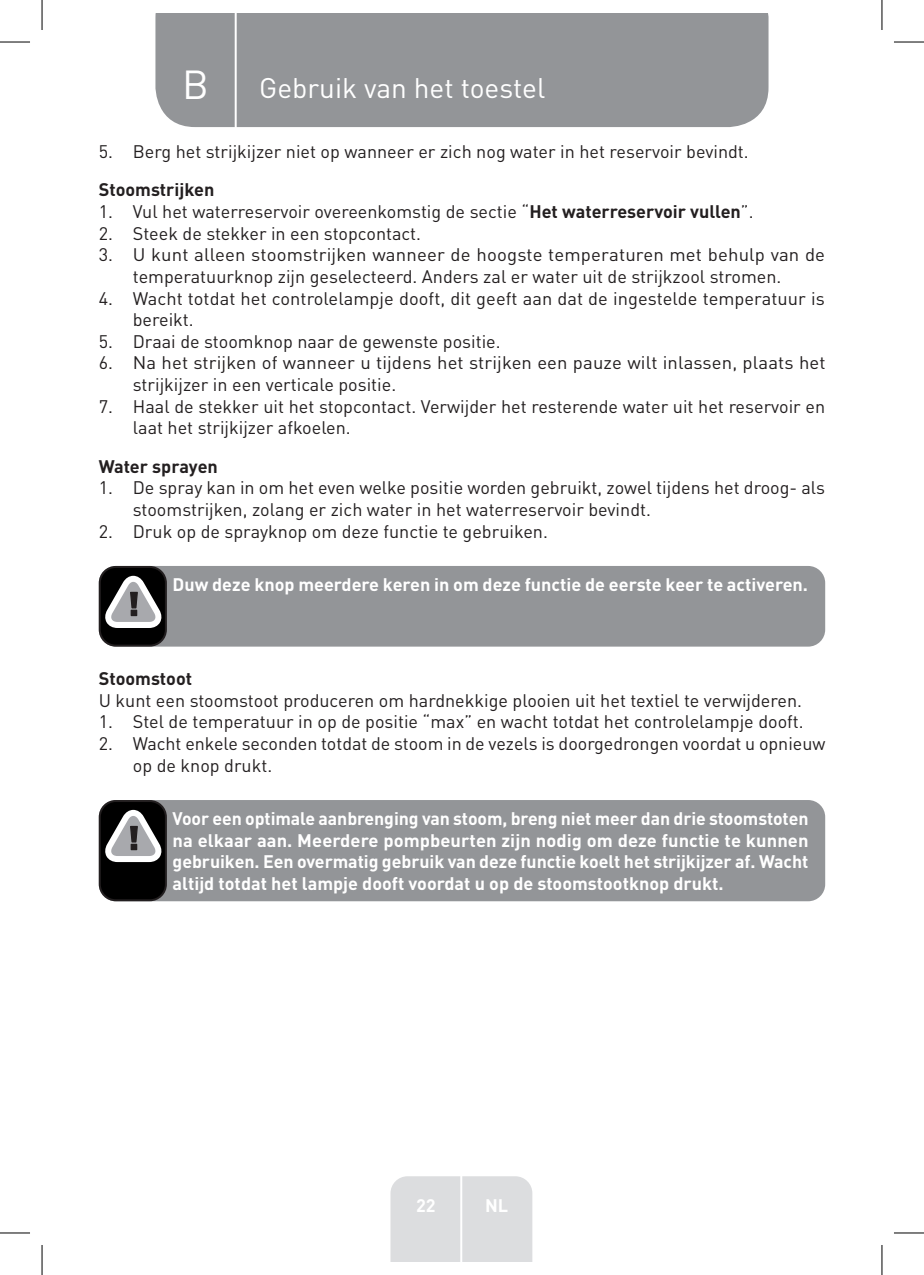
<style>
.page{position:relative;width:924px;height:1275px;background:#fff}
.page>*{position:absolute;margin:0;border:0;box-sizing:border-box;transform-origin:0 0}
.t1{font:40px "DIN Pro";color:#fff}
.TitreGauche__gabarit{font:28px "DIN Pro";color:#fff}
.Body{font:18px/21.6px "DIN Pro";color:#231f20}
.White_Text{font:700 18px/21.6px "DIN Pro";color:#fff;text-align:justify}
.Headline-02_SB{font:700 18px "DIN Pro";color:#231f20}
.s1{font-weight:700}
</style>
<div class="page">
<div style="left:155px;top:14px;width:613px;height:113px;background:#939598"></div>
<div style="left:390px;top:1176px;width:142px;height:85px;background:#dcdddf"></div>
<hr style="left:460px;top:1153px;width:2px;height:108px;background:#fff">
<hr style="left:234px;top:14px;width:2px;height:116px;background:#fff">
<div style="left:99px;top:566px;width:725px;height:80px;background:#939598;border-radius:17px"></div>
<div style="left:100px;top:567px;width:66px;height:78px;background:#000;border-radius:16px"></div>
<div style="left:99px;top:566px;width:68px;height:80px;border:2px solid #231f20;border-radius:16px"></div>
<svg style="left:105px;top:576px;width:57px;height:52px"></svg>
<div style="left:99px;top:800px;width:725px;height:101px;background:#939598;border-radius:17px"></div>
<div style="left:100px;top:801px;width:66px;height:99px;background:#000;border-radius:16px"></div>
<div style="left:99px;top:800px;width:68px;height:101px;border:2px solid #231f20;border-radius:16px"></div>
<svg style="left:105px;top:810px;width:57px;height:52px"></svg>
<hr style="left:0;top:42px;width:30px;height:1px;background:#000">
<hr style="left:893px;top:42px;width:30px;height:1px;background:#000">
<hr style="left:0;top:1232px;width:30px;height:1px;background:#000">
<hr style="left:893px;top:1232px;width:30px;height:1px;background:#000">
<hr style="left:42px;top:0;width:1px;height:30px;background:#000">
<hr style="left:42px;top:1245px;width:1px;height:30px;background:#000">
<hr style="left:881px;top:0;width:1px;height:30px;background:#000">
<hr style="left:881px;top:1245px;width:1px;height:30px;background:#000">
<p class="t1" style="left:182px;top:57px;width:28px">B</p>
<p class="TitreGauche__gabarit" style="left:259px;top:69px;width:287px">Gebruik van het toestel</p>
<p class="Body" style="left:99px;top:140px;width:651px">5. Berg het strijkijzer niet op wanneer er zich nog water in het reservoir bevindt.</p>
<p class="Headline-02_SB" style="left:99px;top:178px;width:117px">Stoomstrijken</p>
<p class="Body" style="left:99px;top:200px;width:656px">1. Vul het waterreservoir overeenkomstig de sectie “<span class="s1">Het waterreservoir vullen</span>”.</p>
<p class="Body" style="left:99px;top:222px;width:324px">2. Steek de stekker in een stopcontact.</p>
<p class="Body" style="left:99px;top:243px;width:727px;text-align:center">3. U kunt alleen stoomstrijken wanneer de hoogste temperaturen met behulp van de temperatuurknop zijn geselecteerd. Anders zal er water uit de strijkzool stromen.</p>
<p class="Body" style="left:133px;top:286px;width:693px;text-indent:-34px">4. Wacht totdat het controlelampje dooft, dit geeft aan dat de ingestelde temperatuur is bereikt.</p>
<p class="Body" style="left:99px;top:330px;width:403px">5. Draai de stoomknop naar de gewenste positie.</p>
<p class="Body" style="left:133px;top:351px;width:694px;text-indent:-34px">6. Na het strijken of wanneer u tijdens het strijken een pauze wilt inlassen, plaats het strijkijzer in een verticale positie.</p>
<p class="Body" style="left:133px;top:394px;width:693px;text-indent:-34px">7. Haal de stekker uit het stopcontact. Verwijder het resterende water uit het reservoir en laat het strijkijzer afkoelen.</p>
<p class="Headline-02_SB" style="left:99px;top:454px;width:120px">Water sprayen</p>
<p class="Body" style="left:133px;top:476px;width:693px;text-indent:-34px">1. De spray kan in om het even welke positie worden gebruikt, zowel tijdens het droog- als stoomstrijken, zolang er zich water in het waterreservoir bevindt.</p>
<p class="Body" style="left:99px;top:519px;width:450px">2. Druk op de sprayknop om deze functie te gebruiken.</p>
<p class="White_Text" style="left:172px;top:573px;width:636px">Duw deze knop meerdere keren in om deze functie de eerste keer te activeren.</p>
<p class="Headline-02_SB" style="left:99px;top:666px;width:95px">Stoomstoot</p>
<p class="Body" style="left:99px;top:689px;width:704px">U kunt een stoomstoot produceren om hardnekkige plooien uit het textiel te verwijderen.</p>
<p class="Body" style="left:99px;top:710px;width:706px">1. Stel de temperatuur in op de positie “max” en wacht totdat het controlelampje dooft.</p>
<p class="Body" style="left:133px;top:732px;width:693px;text-indent:-34px">2. Wacht enkele seconden totdat de stoom in de vezels is doorgedrongen voordat u opnieuw op de knop drukt.</p>
<p class="White_Text" style="left:172px;top:807px;width:637px">Voor een optimale aanbrenging van stoom, breng niet meer dan drie stoomstoten na elkaar aan. Meerdere pompbeurten zijn nodig om deze functie te kunnen gebruiken. Een overmatig gebruik van deze functie koelt het strijkijzer af. Wacht altijd totdat het lampje dooft voordat u op de stoomstootknop drukt.</p>
<p class="White_Text" style="left:416px;top:1193px;width:21px">22</p>
<p class="White_Text" style="left:485px;top:1193px;width:25px">NL</p>
</div>
